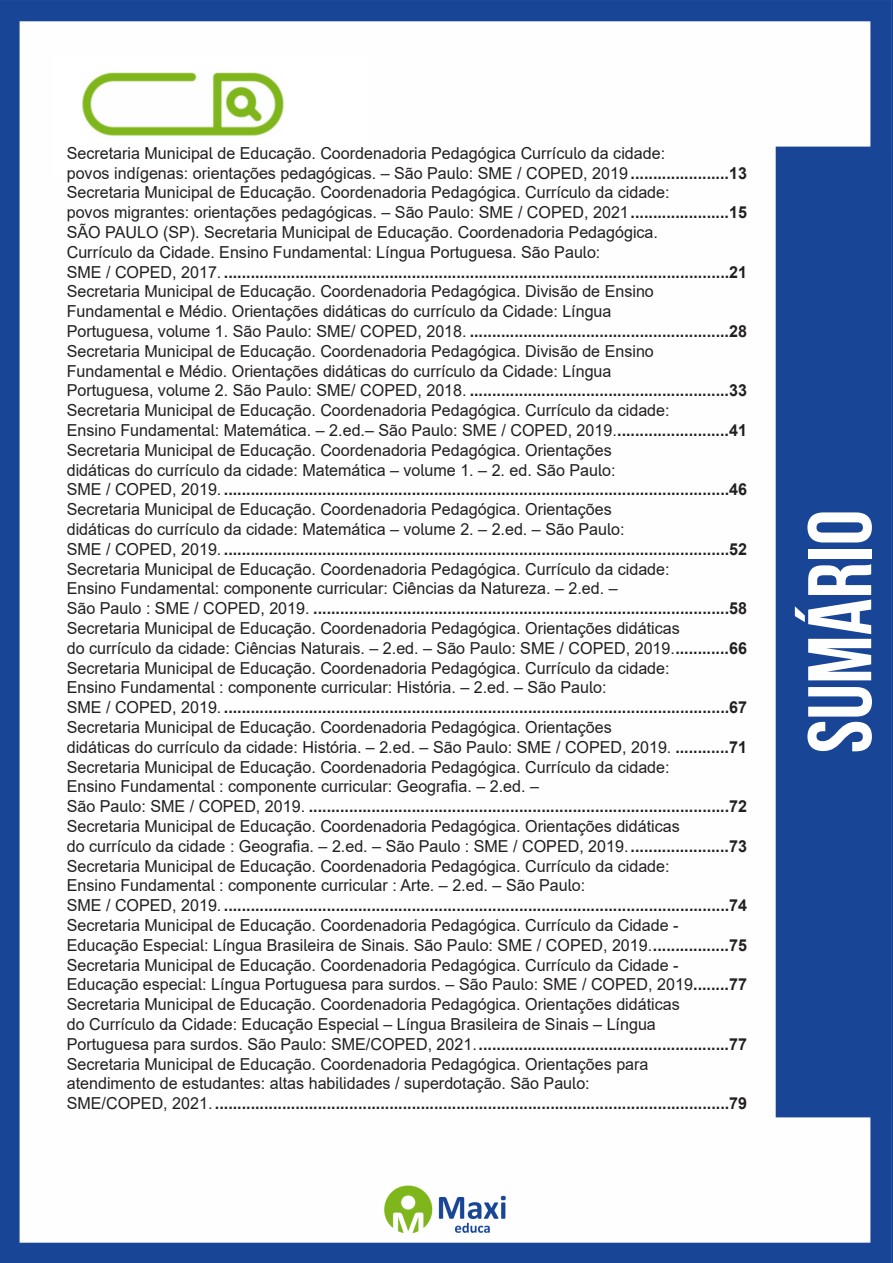
<style>
.page{position:relative;width:893px;height:1263px;background:#fff}
.page>*{position:absolute;margin:0;border:0;box-sizing:border-box;transform-origin:0 0}
.t1{font:700 90px "Bebas Neue";color:#fff}
.Titulo{font:16.5px "Arial";color:#231f20}
.Titulo-2{font:700 16.5px "Arial";color:#231f20}
.s1{font-weight:700}
.s2{font-weight:400}
</style>
<div class="page">
<img style="left:0;top:0;width:893px;height:1263px">
<div style="left:53px;top:55px;width:317px;height:121px;background:#fff"></div>
<img style="left:82px;top:72px;width:201px;height:64px">
<p class="Titulo" style="left:67px;top:142px;width:600px">Secretaria Municipal de Educação. Coordenadoria Pedagógica Currículo da cidade:</p>
<p class="Titulo" style="left:67px;top:161px;width:682px">povos indígenas: orientações pedagógicas. – São Paulo: SME / COPED, 2019 <span class="s1">......................13</span></p>
<p class="Titulo" style="left:67px;top:181px;width:604px">Secretaria Municipal de Educação. Coordenadoria Pedagógica. Currículo da cidade:</p>
<p class="Titulo" style="left:67px;top:201px;width:682px">povos migrantes: orientações pedagógicas. – São Paulo: SME / COPED, 2021<span class="s1">......................15</span></p>
<p class="Titulo" style="left:67px;top:221px;width:593px">SÃO PAULO (SP). Secretaria Municipal de Educação. Coordenadoria Pedagógica.</p>
<p class="Titulo" style="left:67px;top:241px;width:535px">Currículo da Cidade. Ensino Fundamental: Língua Portuguesa. São Paulo:</p>
<p class="Titulo-2" style="left:67px;top:260px;width:682px"><span class="s2">SME / COPED, 2017.</span> .................................................................................................................21</p>
<p class="Titulo" style="left:67px;top:280px;width:589px">Secretaria Municipal de Educação. Coordenadoria Pedagógica. Divisão de Ensino</p>
<p class="Titulo" style="left:67px;top:300px;width:546px">Fundamental e Médio. Orientações didáticas do currículo da Cidade: Língua</p>
<p class="Titulo-2" style="left:67px;top:319px;width:682px"><span class="s2">Portuguesa, volume 1. São Paulo: SME/ COPED, 2018.</span> ..........................................................28</p>
<p class="Titulo" style="left:67px;top:340px;width:589px">Secretaria Municipal de Educação. Coordenadoria Pedagógica. Divisão de Ensino</p>
<p class="Titulo" style="left:67px;top:359px;width:546px">Fundamental e Médio. Orientações didáticas do currículo da Cidade: Língua</p>
<p class="Titulo-2" style="left:67px;top:379px;width:682px"><span class="s2">Portuguesa, volume 2. São Paulo: SME/ COPED, 2018.</span> ..........................................................33</p>
<p class="Titulo" style="left:67px;top:399px;width:604px">Secretaria Municipal de Educação. Coordenadoria Pedagógica. Currículo da cidade:</p>
<p class="Titulo" style="left:67px;top:419px;width:682px">Ensino Fundamental: Matemática. – 2.ed.– São Paulo: SME / COPED, 2019.<span class="s1">.........................41</span></p>
<p class="Titulo" style="left:67px;top:439px;width:547px">Secretaria Municipal de Educação. Coordenadoria Pedagógica. Orientações</p>
<p class="Titulo" style="left:67px;top:458px;width:550px">didáticas do currículo da cidade: Matemática – volume 1. – 2. ed. São Paulo:</p>
<p class="Titulo-2" style="left:67px;top:478px;width:682px"><span class="s2">SME / COPED, 2019.</span> .................................................................................................................46</p>
<p class="Titulo" style="left:67px;top:498px;width:547px">Secretaria Municipal de Educação. Coordenadoria Pedagógica. Orientações</p>
<p class="Titulo" style="left:67px;top:518px;width:559px">didáticas do currículo da cidade: Matemática – volume 2. – 2.ed. – São Paulo:</p>
<p class="Titulo-2" style="left:67px;top:537px;width:682px"><span class="s2">SME / COPED, 2019.</span> .................................................................................................................52</p>
<p class="Titulo" style="left:67px;top:557px;width:604px">Secretaria Municipal de Educação. Coordenadoria Pedagógica. Currículo da cidade:</p>
<p class="Titulo" style="left:67px;top:577px;width:552px">Ensino Fundamental: componente curricular: Ciências da Natureza. – 2.ed. –</p>
<p class="Titulo-2" style="left:67px;top:597px;width:682px"><span class="s2">São Paulo : SME / COPED, 2019.</span> .............................................................................................58</p>
<p class="Titulo" style="left:67px;top:617px;width:615px">Secretaria Municipal de Educação. Coordenadoria Pedagógica. Orientações didáticas</p>
<p class="Titulo" style="left:67px;top:637px;width:682px">do currículo da cidade: Ciências Naturais. – 2.ed. – São Paulo: SME / COPED, 2019.<span class="s1">............66</span></p>
<p class="Titulo" style="left:67px;top:656px;width:604px">Secretaria Municipal de Educação. Coordenadoria Pedagógica. Currículo da cidade:</p>
<p class="Titulo" style="left:67px;top:676px;width:541px">Ensino Fundamental : componente curricular: História. – 2.ed. – São Paulo:</p>
<p class="Titulo-2" style="left:67px;top:696px;width:682px"><span class="s2">SME / COPED, 2019.</span> .................................................................................................................67</p>
<p class="Titulo" style="left:67px;top:716px;width:547px">Secretaria Municipal de Educação. Coordenadoria Pedagógica. Orientações</p>
<p class="Titulo" style="left:67px;top:736px;width:682px">didáticas do currículo da cidade: História. – 2.ed. – São Paulo: SME / COPED, 2019. <span class="s1">............71</span></p>
<p class="Titulo" style="left:67px;top:755px;width:604px">Secretaria Municipal de Educação. Coordenadoria Pedagógica. Currículo da cidade:</p>
<p class="Titulo" style="left:67px;top:775px;width:474px">Ensino Fundamental : componente curricular: Geografia. – 2.ed. –</p>
<p class="Titulo-2" style="left:67px;top:795px;width:682px"><span class="s2">São Paulo: SME / COPED, 2019.</span> ..............................................................................................72</p>
<p class="Titulo" style="left:67px;top:815px;width:615px">Secretaria Municipal de Educação. Coordenadoria Pedagógica. Orientações didáticas</p>
<p class="Titulo" style="left:67px;top:835px;width:682px">do currículo da cidade : Geografia. – 2.ed. – São Paulo : SME / COPED, 2019.<span class="s1">......................73</span></p>
<p class="Titulo" style="left:67px;top:854px;width:604px">Secretaria Municipal de Educação. Coordenadoria Pedagógica. Currículo da cidade:</p>
<p class="Titulo" style="left:67px;top:874px;width:520px">Ensino Fundamental : componente curricular : Arte. – 2.ed. – São Paulo:</p>
<p class="Titulo-2" style="left:67px;top:894px;width:682px"><span class="s2">SME / COPED, 2019.</span> .................................................................................................................74</p>
<p class="Titulo" style="left:67px;top:914px;width:613px">Secretaria Municipal de Educação. Coordenadoria Pedagógica. Currículo da Cidade -</p>
<p class="Titulo" style="left:67px;top:934px;width:682px">Educação Especial: Língua Brasileira de Sinais. São Paulo: SME / COPED, 2019.<span class="s1">.................75</span></p>
<p class="Titulo" style="left:67px;top:953px;width:613px">Secretaria Municipal de Educação. Coordenadoria Pedagógica. Currículo da Cidade -</p>
<p class="Titulo" style="left:67px;top:973px;width:682px">Educação especial: Língua Portuguesa para surdos. – São Paulo: SME / COPED, 2019<span class="s1">........77</span></p>
<p class="Titulo" style="left:67px;top:993px;width:615px">Secretaria Municipal de Educação. Coordenadoria Pedagógica. Orientações didáticas</p>
<p class="Titulo" style="left:67px;top:1013px;width:591px">do Currículo da Cidade: Educação Especial – Língua Brasileira de Sinais – Língua</p>
<p class="Titulo-2" style="left:67px;top:1032px;width:682px"><span class="s2">Portuguesa para surdos. São Paulo: SME/COPED, 2021.</span>........................................................77</p>
<p class="Titulo" style="left:67px;top:1052px;width:583px">Secretaria Municipal de Educação. Coordenadoria Pedagógica. Orientações para</p>
<p class="Titulo" style="left:67px;top:1072px;width:524px">atendimento de estudantes: altas habilidades / superdotação. São Paulo:</p>
<p class="Titulo-2" style="left:67px;top:1092px;width:682px"><span class="s2">SME/COPED, 2021.</span> ...................................................................................................................79</p>
<h1 class="t1" style="left:791px;top:753px;width:245px;rotate:-90deg">sumário</h1>
</div>
